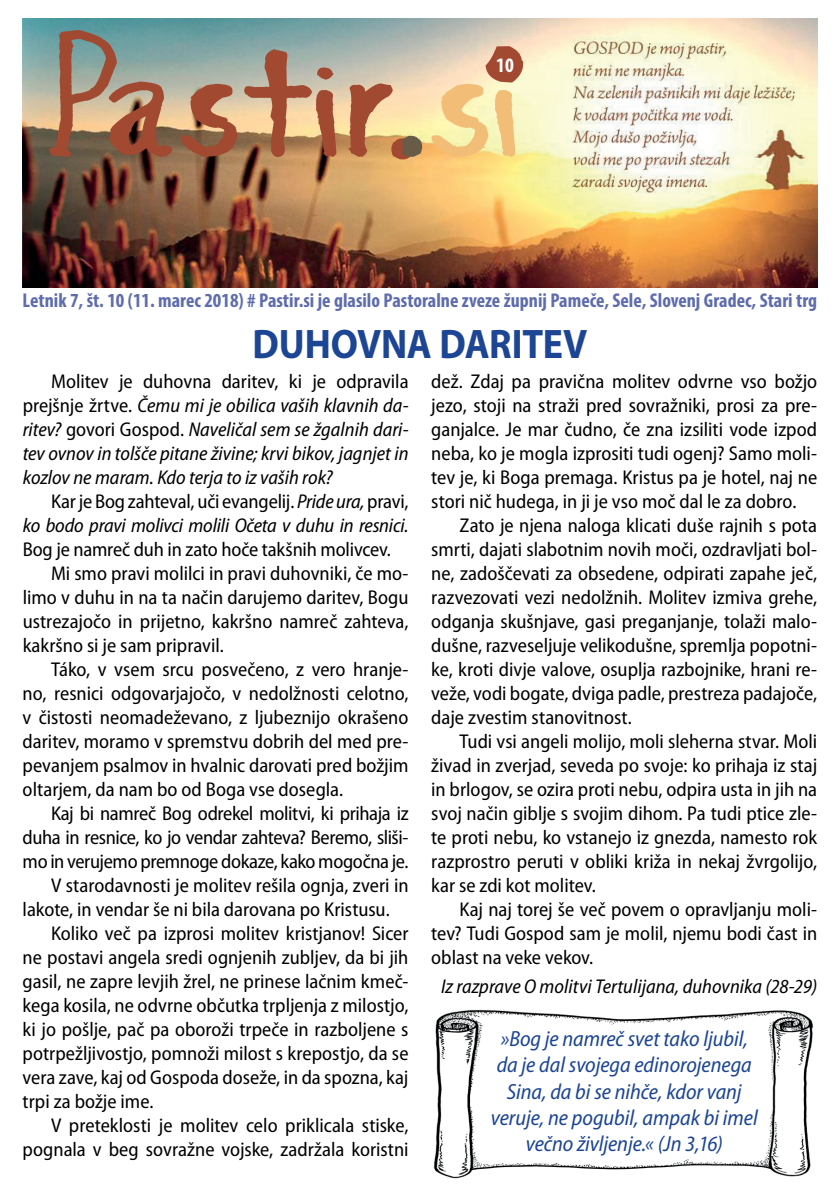
<style>
.page{position:relative;width:840px;height:1191px;background:#fff}
.page>*{position:absolute;margin:0;border:0;box-sizing:border-box;transform-origin:0 0}
.t1{font:700 41.4px "Myriad Pro";letter-spacing:-.005em;color:#1c4594;scale:.92 1}
.t2{font:italic semi-condensed 22px/26.4px "Myriad Pro";color:#1c4594;text-align:center}
.t3{font:700 condensed 20.6px "Myriad Pro";color:#fff}
.t4{font:semi-condensed 20px/24px "Myriad Pro";color:#000001;text-align:justify}
.t5{font:italic semi-condensed 20px/24px "Myriad Pro";letter-spacing:-.005em;color:#000001;text-align:justify}
.t6{font:semi-condensed 20px "Myriad Pro";letter-spacing:-.02em;color:#000001}
.t7{font:700 condensed 20px "Myriad Pro";color:#5e6cac}
.s1{font-style:normal}
</style>
<div class="page">
<img style="left:23px;top:18px;width:793px;height:269px">
<svg style="left:49px;top:30px;width:123px;height:127px;background:#9a836f"></svg>
<svg style="left:180px;top:84px;width:57px;height:73px;background:#af795b"></svg>
<svg style="left:244px;top:49px;width:92px;height:108px;background:#b89073"></svg>
<svg style="left:348px;top:83px;width:74px;height:80px;background:#d1a174"></svg>
<svg style="left:431px;top:46px;width:92px;height:111px;background:#eccb99"></svg>
<img style="left:433px;top:1009px;width:381px;height:170px">
<p class="t3" style="left:496px;top:52px;width:19px">10</p>
<p class="t7" style="left:23px;top:288px;width:795px">Letnik 7, št. 10 (11. marec 2018) # Pastir.si je glasilo Pastoralne zveze župnij Pameče, Sele, Slovenj Gradec, Stari trg</p>
<h1 class="t1" style="left:252px;top:317px;width:365px">DUHOVNA DARITEV</h1>
<p class="t5" style="left:23px;top:369px;width:387px;text-indent:28px"><span class="s1">Molitev je duhovna daritev, ki je odpravila prejšnje žrtve.</span> Čemu mi je obilica vaših klavnih da&shy;ritev? <span class="s1">govori Gospod.</span> Naveličal sem se žgalnih dari&shy;tev ovnov in tolšče pitane živine; krvi bikov, jagnjet in kozlov ne maram. Kdo terja to iz vaših rok?</p>
<p class="t5" style="left:23px;top:489px;width:387px;text-align:right"><span class="s1">Kar je Bog zahteval, uči evangelij.</span> Pride ura, <span class="s1">pravi,<br></span>ko bodo pravi molivci molili Očeta v duhu in resnici.</p>
<p class="t4" style="left:23px;top:537px;width:369px">Bog je namreč duh in zato hoče takšnih molivcev.</p>
<p class="t4" style="left:51px;top:561px;width:359px">Mi smo pravi molilci in pravi duhovniki, če mo-</p>
<p class="t4" style="left:23px;top:585px;width:387px">limo v duhu in na ta način darujemo daritev, Bogu</p>
<p class="t4" style="left:23px;top:609px;width:387px">ustrezajočo in prijetno, kakršno namreč zahteva,</p>
<p class="t4" style="left:23px;top:633px;width:203px">kakršno si je sam pripravil.</p>
<p class="t4" style="left:51px;top:657px;width:359px">Táko, v vsem srcu posvečeno, z vero hranje-</p>
<p class="t4" style="left:23px;top:681px;width:387px">no, resnici odgovarjajočo, v nedolžnosti celotno,</p>
<p class="t4" style="left:23px;top:705px;width:387px">v čistosti neomadeževano, z ljubeznijo okrašeno</p>
<p class="t4" style="left:23px;top:729px;width:387px">daritev, moramo v spremstvu dobrih del med pre-</p>
<p class="t4" style="left:23px;top:753px;width:387px">pevanjem psalmov in hvalnic darovati pred božjim</p>
<p class="t4" style="left:23px;top:777px;width:322px">oltarjem, da nam bo od Boga vse dosegla.</p>
<p class="t6" style="left:51px;top:802px;width:359px">Kaj bi namreč Bog odrekel molitvi, ki prihaja iz</p>
<p class="t6" style="left:23px;top:826px;width:387px">duha in resnice, ko jo vendar zahteva? Beremo, sliši-</p>
<p class="t6" style="left:23px;top:850px;width:387px">mo in verujemo premnoge dokaze, kako mogočna je.</p>
<p class="t4" style="left:51px;top:873px;width:359px">V starodavnosti je molitev rešila ognja, zveri in</p>
<p class="t4" style="left:23px;top:897px;width:368px">lakote, in vendar še ni bila darovana po Kristusu.</p>
<p class="t4" style="left:51px;top:921px;width:359px">Koliko več pa izprosi molitev kristjanov! Sicer</p>
<p class="t4" style="left:23px;top:945px;width:387px">ne postavi angela sredi ognjenih zubljev, da bi jih</p>
<p class="t4" style="left:23px;top:969px;width:387px">gasil, ne zapre levjih žrel, ne prinese lačnim kmeč-</p>
<p class="t4" style="left:23px;top:993px;width:387px">kega kosila, ne odvrne občutka trpljenja z milostjo,</p>
<p class="t4" style="left:23px;top:1017px;width:387px">ki jo pošlje, pač pa oboroži trpeče in razboljene s</p>
<p class="t4" style="left:23px;top:1041px;width:387px">potrpežljivostjo, pomnoži milost s krepostjo, da se</p>
<p class="t4" style="left:23px;top:1065px;width:387px">vera zave, kaj od Gospoda doseže, in da spozna, kaj</p>
<p class="t4" style="left:23px;top:1089px;width:132px">trpi za božje ime.</p>
<p class="t4" style="left:51px;top:1113px;width:359px">V preteklosti je molitev celo priklicala stiske,</p>
<p class="t4" style="left:23px;top:1137px;width:387px">pognala v beg sovražne vojske, zadržala koristni</p>
<p class="t4" style="left:431px;top:369px;width:387px">dež. Zdaj pa pravična molitev odvrne vso božjo jezo, stoji na straži pred sovražniki, prosi za pre&shy;ganjalce. Je mar čudno, če zna izsiliti vode izpod neba, ko je mogla izprositi tudi ogenj? Samo moli&shy;tev je, ki Boga premaga. Kristus pa je hotel, naj ne stori nič hudega, in ji je vso moč dal le za dobro.</p>
<p class="t4" style="left:431px;top:513px;width:387px;text-indent:28px">Zato je njena naloga klicati duše rajnih s pota smrti, dajati slabotnim novih moči, ozdravljati bol&shy;ne, zadoščevati za obsedene, odpirati zapahe ječ, razvezovati vezi nedolžnih. Molitev izmiva grehe, odganja skušnjave, gasi preganjanje, tolaži malo&shy;dušne, razveseljuje velikodušne, spremlja popotni&shy;ke, kroti divje valove, osuplja razbojnike, hrani re&shy;veže, vodi bogate, dviga padle, prestreza padajoče, daje zvestim stanovitnost.</p>
<p class="t4" style="left:431px;top:729px;width:387px;text-indent:28px">Tudi vsi angeli molijo, moli sleherna stvar. Moli živad in zverjad, seveda po svoje: ko prihaja iz staj in brlogov, se ozira proti nebu, odpira usta in jih na svoj način giblje s svojim dihom. Pa tudi ptice zle&shy;te proti nebu, ko vstanejo iz gnezda, namesto rok razprostro peruti v obliki križa in nekaj žvrgolijo, kar se zdi kot molitev.</p>
<p class="t4" style="left:431px;top:897px;width:387px;text-indent:28px">Kaj naj torej še več povem o opravljanju moli&shy;tev? Tudi Gospod sam je molil, njemu bodi čast in oblast na veke vekov.</p>
<p class="t5" style="left:441px;top:975px;width:377px">Iz razprave O molitvi Tertulijana, duhovnika (28-29)</p>
<p class="t2" style="left:490px;top:1025px;width:268px">»Bog je namreč svet tako ljubil, da je dal svojega edinorojenega<br>Sina, da bi se nihče, kdor vanj veruje, ne pogubil, ampak bi imel večno življenje.« (Jn 3,16)</p>
</div>
